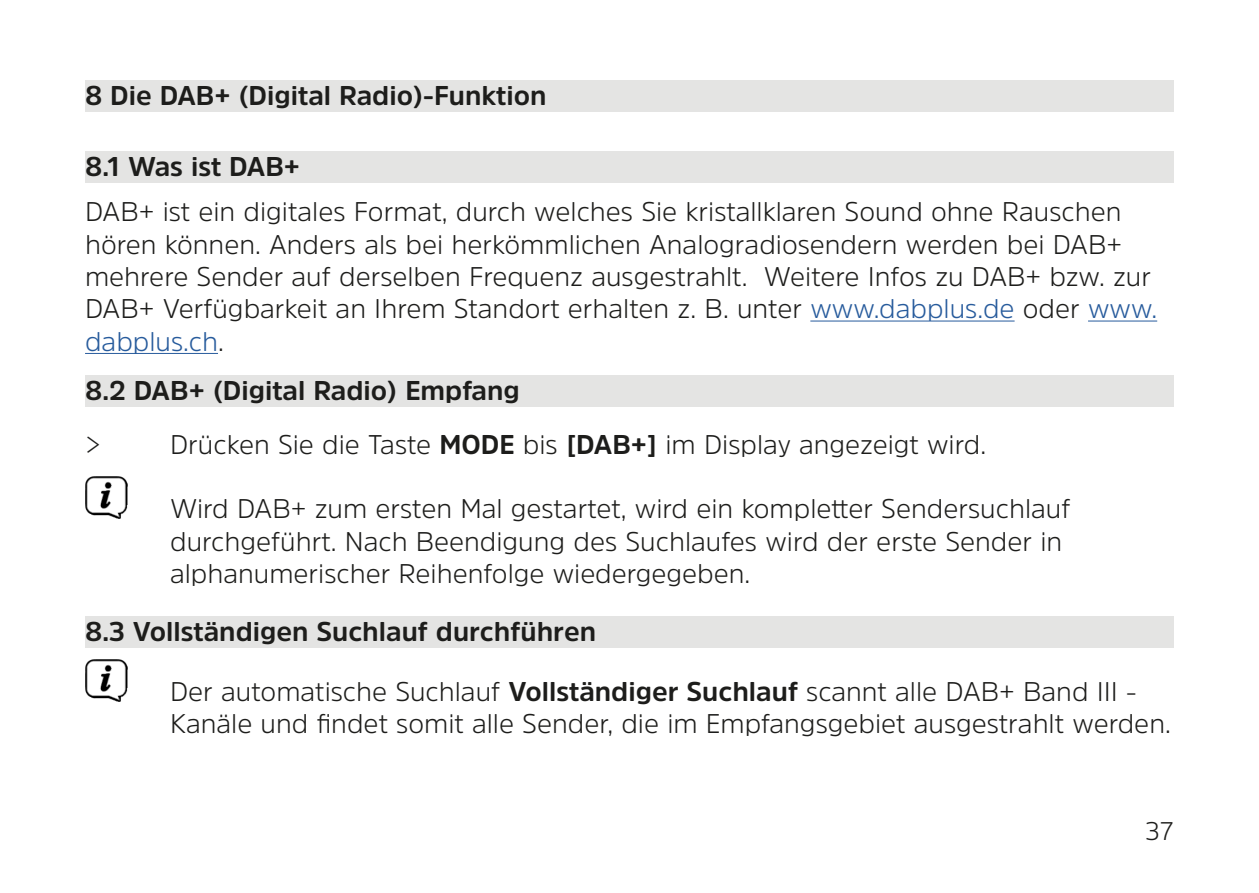
<style>
.page{position:relative;width:1259px;height:893px;background:#fff}
.page>*{position:absolute;margin:0;border:0;box-sizing:border-box;transform-origin:0 0}
.Einzug{font:300 27px/32.4px "Amsi Pro";color:#1d1d1b}
.Hinweis{font:300 27px/32.4px "Amsi Pro";color:#1d1d1b}
.t1{font:700 27px "Amsi Pro";color:#1d1d1b}
.t2{font:300 25.5px "Amsi Pro";color:#1d1d1b}
.s1{color:#275b9c}
.s2{font-weight:700}
</style>
<div class="page">
<div style="left:85px;top:81px;width:1089px;height:31px;background:#e4e4e3"></div>
<div style="left:85px;top:151px;width:1089px;height:32px;background:#e4e4e3"></div>
<hr style="left:810px;top:321px;width:204px;height:1px;background:#275b9c">
<hr style="left:1088px;top:321px;width:69px;height:1px;background:#275b9c">
<hr style="left:85px;top:353px;width:133px;height:1px;background:#275b9c">
<div style="left:85px;top:376px;width:1089px;height:31px;background:#e4e4e3"></div>
<div style="left:85px;top:616px;width:1089px;height:32px;background:#e4e4e3"></div>
<img style="left:85px;top:476px;width:43px;height:42px">
<img style="left:85px;top:659px;width:43px;height:42px">
<p class="t1" style="left:85px;top:77px;width:463px">8 Die DAB+ (Digital Radio)-Funktion</p>
<p class="t1" style="left:85px;top:148px;width:216px">8.1 Was ist DAB+</p>
<p class="Einzug" style="left:85px;top:195px;width:1073px">DAB+ ist ein digitales Format, durch welches Sie kristallklaren Sound ohne Rauschen hören können. Anders als bei herkömmlichen Analogradiosendern werden bei DAB+ mehrere Sender auf derselben Frequenz ausgestrahlt. Weitere Infos zu DAB+ bzw. zur DAB+ Verfügbarkeit an Ihrem Standort erhalten z. B. unter <span class="s1">www.dabplus.de</span> oder <span class="s1">www. dabplus.ch</span>.</p>
<p class="t1" style="left:85px;top:372px;width:436px">8.2 DAB+ (Digital Radio) Empfang</p>
<p class="Einzug" style="left:85px;top:427px;width:17px">&gt;</p>
<p class="Einzug" style="left:170px;top:427px;width:817px">Drücken Sie die Taste <span class="s2">MODE</span> bis <span class="s2">[DAB+]</span> im Display angezeigt wird.</p>
<p class="Einzug" style="left:170px;top:492px;width:902px">Wird DAB+ zum ersten Mal gestartet, wird ein kompletter Sendersuchlauf durchgeführt. Nach Beendigung des Suchlaufes wird der erste Sender in alphanumerischer Reihenfolge wiedergegeben.</p>
<p class="t1" style="left:85px;top:613px;width:512px">8.3 Vollständigen Suchlauf durchführen</p>
<p class="Hinweis" style="left:170px;top:675px;width:1002px">Der automatische Suchlauf <span class="s2">Vollständiger Suchlauf</span> scannt alle DAB+ Band III -<br>Kanäle und findet somit alle Sender, die im Empfangsgebiet ausgestrahlt werden.</p>
<p class="t2" style="left:1145px;top:813px;width:30px">37</p>
</div>
